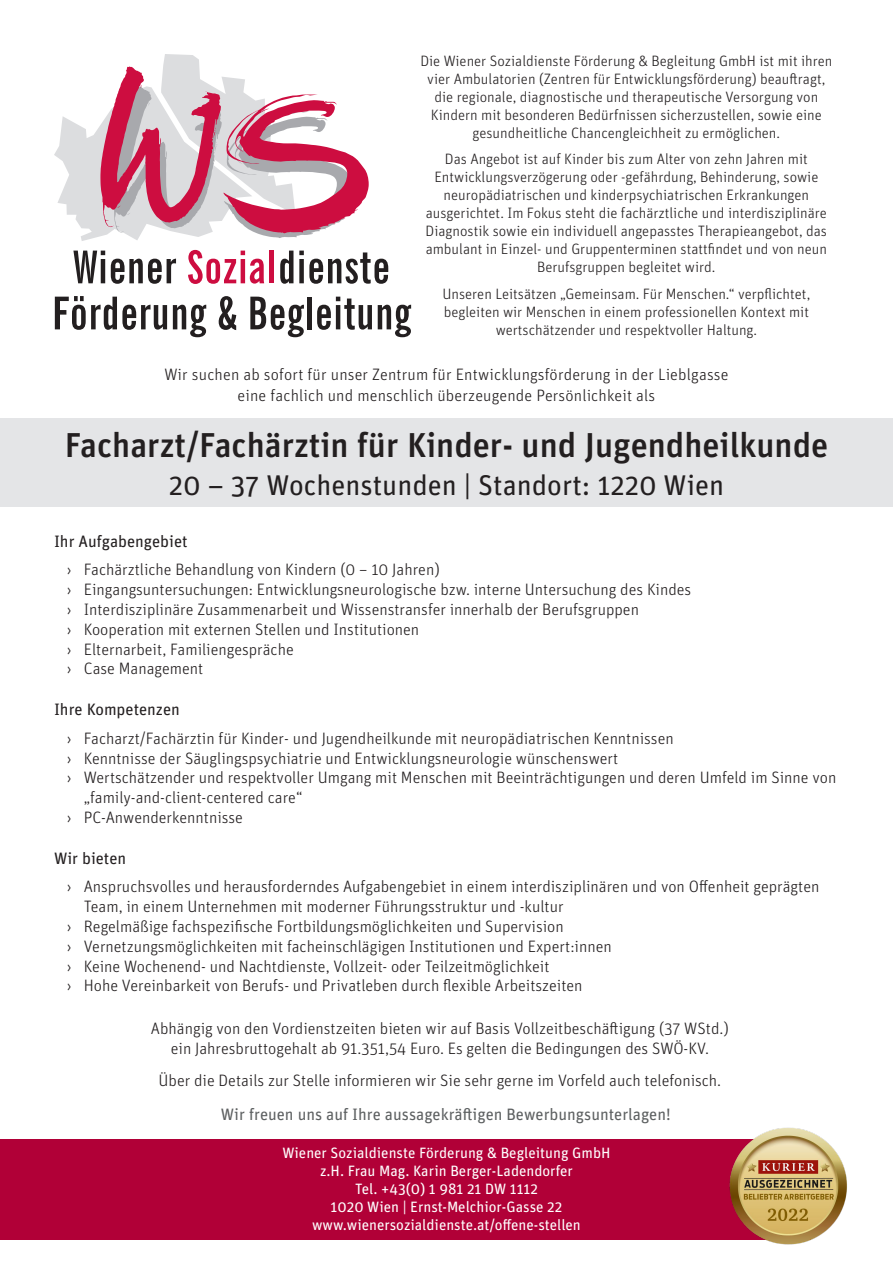
<style>
.page{position:relative;width:893px;height:1263px;background:#fff}
.page>*{position:absolute;margin:0;border:0;box-sizing:border-box;transform-origin:0 0}
.t1{font:500 34.5px "Unit Pro";color:#231f20}
.t2{font:28.5px "Unit Pro";color:#231f20}
.Absatzformat_1{font:300 16.5px/19.8px "Unit Pro";color:#231f20}
.brot{font:16.5px "Unit Pro";color:#5d6061}
.t3{font:16.5px "Unit Pro";color:#231f20}
.Absatzformat_1-2{font:300 15px/18px "Unit Pro";color:#231f20;text-align:center}
.t4{font:15px/18px "Unit Pro";color:#fff;text-align:center}
</style>
<div class="page">
<div style="left:0;top:1139px;width:810px;height:100px;background:#b10037"></div>
<div style="left:0;top:419px;width:893px;height:88px;background:#e3e4e6"></div>
<img style="left:726px;top:1127px;width:121px;height:118px">
<svg style="left:54px;top:54px;width:315px;height:187px"></svg>
<svg style="left:73px;top:251px;width:32px;height:32px"></svg>
<svg style="left:111px;top:259px;width:65px;height:25px"></svg>
<svg style="left:188px;top:250px;width:76px;height:34px"></svg>
<div style="left:269px;top:251px;width:5px;height:32px;background:#cd0d40"></div>
<svg style="left:280px;top:251px;width:13px;height:33px"></svg>
<svg style="left:299px;top:251px;width:89px;height:33px"></svg>
<svg style="left:55px;top:296px;width:112px;height:34px"></svg>
<svg style="left:173px;top:305px;width:33px;height:32px"></svg>
<svg style="left:219px;top:296px;width:17px;height:34px"></svg>
<svg style="left:250px;top:297px;width:54px;height:40px"></svg>
<div style="left:307px;top:297px;width:5px;height:32px;background:#231f20"></div>
<svg style="left:317px;top:297px;width:55px;height:33px"></svg>
<svg style="left:378px;top:305px;width:33px;height:32px"></svg>
<p class="Absatzformat_1-2" style="left:420px;top:51px;width:414px">Die Wiener Sozialdienste Förderung &amp; Begleitung GmbH ist mit ihren vier Ambulatorien (Zentren für Entwicklungsförderung) beauftragt, die regionale, diagnostische und therapeutische Versorgung von Kindern mit besonderen Bedürfnissen sicherzustellen, sowie eine gesundheitliche Chancengleichheit zu ermöglichen.</p>
<p class="Absatzformat_1-2" style="left:426px;top:150px;width:403px">Das Angebot ist auf Kinder bis zum Alter von zehn Jahren mit Entwicklungsverzögerung oder -gefährdung, Behinderung, sowie neuropädiatrischen und kinderpsychiatrischen Erkrankungen ausgerichtet. Im Fokus steht die fachärztliche und interdisziplinäre Diagnostik sowie ein individuell angepasstes Therapieangebot, das ambulant in Einzel- und Gruppenterminen stattfindet und von neun Berufsgruppen begleitet wird.</p>
<p class="Absatzformat_1-2" style="left:442px;top:284px;width:369px">Unseren Leitsätzen „Gemeinsam. Für Menschen.“ verpflichtet, begleiten wir Menschen in einem professionellen Kontext mit wertschätzender und respektvoller Haltung.</p>
<p class="Absatzformat_1" style="left:164px;top:364px;width:566px">Wir suchen ab sofort für unser Zentrum für Entwicklungsförderung in der Lieblgasse</p>
<p class="Absatzformat_1" style="left:238px;top:385px;width:419px">eine fachlich und menschlich überzeugende Persönlichkeit als</p>
<p class="t1" style="left:65px;top:420px;width:765px">Facharzt/Fachärztin für Kinder- und Jugendheilkunde</p>
<p class="t2" style="left:169px;top:465px;width:557px">20 – 37 Wochenstunden | Standort: 1220 Wien</p>
<p class="t3" style="left:54px;top:530px;width:135px">Ihr Aufgabengebiet</p>
<p class="Absatzformat_1" style="left:67px;top:559px;width:374px">› Fachärztliche Behandlung von Kindern (0 – 10 Jahren)</p>
<p class="Absatzformat_1" style="left:67px;top:579px;width:626px">› Eingangsuntersuchungen: Entwicklungsneurologische bzw. interne Untersuchung des Kindes</p>
<p class="Absatzformat_1" style="left:67px;top:599px;width:574px">› Interdisziplinäre Zusammenarbeit und Wissenstransfer innerhalb der Berufsgruppen</p>
<p class="Absatzformat_1" style="left:67px;top:619px;width:354px">› Kooperation mit externen Stellen und Institutionen</p>
<p class="Absatzformat_1" style="left:67px;top:638px;width:229px">› Elternarbeit, Familiengespräche</p>
<p class="Absatzformat_1" style="left:67px;top:658px;width:138px">› Case Management</p>
<p class="t3" style="left:54px;top:698px;width:127px">Ihre Kompetenzen</p>
<p class="Absatzformat_1" style="left:67px;top:728px;width:608px">› Facharzt/Fachärztin für Kinder- und Jugendheilkunde mit neuropädiatrischen Kenntnissen</p>
<p class="Absatzformat_1" style="left:67px;top:747px;width:553px">› Kenntnisse der Säuglingspsychiatrie und Entwicklungsneurologie wünschenswert</p>
<p class="Absatzformat_1" style="left:84px;top:767px;width:754px;text-indent:-17px">› Wertschätzender und respektvoller Umgang mit Menschen mit Beeinträchtigungen und deren Umfeld im Sinne von „family-and-client-centered care“</p>
<p class="Absatzformat_1" style="left:67px;top:807px;width:178px">› PC-Anwenderkenntnisse</p>
<p class="t3" style="left:54px;top:847px;width:74px">Wir bieten</p>
<p class="Absatzformat_1" style="left:84px;top:876px;width:737px;text-indent:-17px">› Anspruchsvolles und herausforderndes Aufgabengebiet in einem interdisziplinären und von Offenheit geprägten<br>Team, in einem Unternehmen mit moderner Führungsstruktur und -kultur</p>
<p class="Absatzformat_1" style="left:67px;top:916px;width:498px">› Regelmäßige fachspezifische Fortbildungsmöglichkeiten und Supervision</p>
<p class="Absatzformat_1" style="left:67px;top:936px;width:546px">› Vernetzungsmöglichkeiten mit facheinschlägigen Institutionen und Expert:innen</p>
<p class="Absatzformat_1" style="left:67px;top:955px;width:484px">› Keine Wochenend- und Nachtdienste, Vollzeit- oder Teilzeitmöglichkeit</p>
<p class="Absatzformat_1" style="left:67px;top:975px;width:517px">› Hohe Vereinbarkeit von Berufs- und Privatleben durch flexible Arbeitszeiten</p>
<p class="Absatzformat_1" style="left:151px;top:1018px;width:579px;text-align:center">Abhängig von den Vordienstzeiten bieten wir auf Basis Vollzeitbeschäftigung (37 WStd.) ein Jahresbruttogehalt ab 91.351,54 Euro. Es gelten die Bedingungen des SWÖ-KV.</p>
<p class="Absatzformat_1" style="left:159px;top:1070px;width:564px">Über die Details zur Stelle informieren wir Sie sehr gerne im Vorfeld auch telefonisch.</p>
<p class="brot" style="left:221px;top:1103px;width:451px">Wir freuen uns auf Ihre aussagekräftigen Bewerbungsunterlagen!</p>
<p class="t4" style="left:282px;top:1143px;width:330px">Wiener Sozialdienste Förderung &amp; Begleitung GmbH z.H. Frau Mag. Karin Berger-Ladendorfer<br>Tel. +43(0) 1 981 21 DW 1112</p>
<p class="t4" style="left:331px;top:1197px;width:233px">1020 Wien | Ernst-Melchior-Gasse 22</p>
<p class="t4" style="left:312px;top:1215px;width:270px">www.wienersozialdienste.at/offene-stellen</p>
</div>
